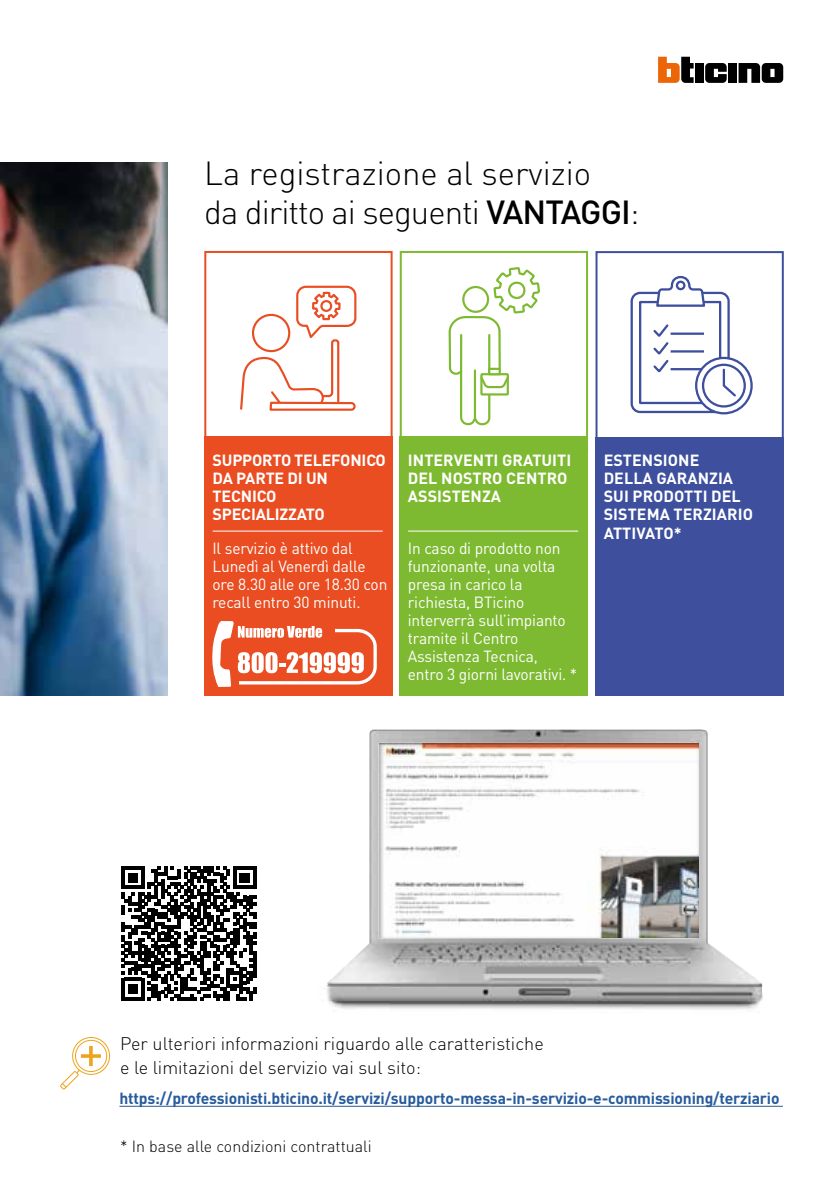
<style>
.page{position:relative;width:840px;height:1191px;background:#fff}
.page>*{position:absolute;margin:0;border:0;box-sizing:border-box;transform-origin:0 0}
.t1{font:300 33px "DIN Pro";letter-spacing:-.03em;color:#000}
.t2{font:300 33px "DIN Pro";letter-spacing:-.005em;color:#000}
.t3{font:300 18px/24px "DIN Pro";color:#000}
.t4{font:16px/18px "DIN Pro";letter-spacing:-.01em;color:#fff}
.t5{font:700 16px/18px "DIN Pro";letter-spacing:.005em;color:#fff}
.t6{font:700 16px "DIN Pro";letter-spacing:-.01em;color:#275b9b}
.t7{font:300 16px "DIN Pro";color:#000}
.s1{font-weight:500}
</style>
<div class="page">
<div style="left:204px;top:251px;width:188px;height:201px;border:2px solid #e94d21"></div>
<svg style="left:240px;top:285px;width:117px;height:126px"></svg>
<img style="left:0;top:163px;width:167px;height:533px">
<svg style="left:705px;top:63px;width:21px;height:20px"></svg>
<div style="left:727px;top:63px;width:9px;height:20px;background:#000"></div>
<div style="left:694px;top:63px;width:9px;height:20px;background:#000"></div>
<svg style="left:658px;top:57px;width:35px;height:26px"></svg>
<svg style="left:738px;top:63px;width:44px;height:20px"></svg>
<hr style="left:119px;top:1105px;width:663px;height:1px;background:#275b9b">
<img style="left:326px;top:729px;width:408px;height:281px">
<div style="left:378px;top:743px;width:320px;height:196px;background:#000;opacity:.32"></div>
<div style="left:399px;top:437px;width:188px;height:259px;background:#7dba31"></div>
<div style="left:399px;top:251px;width:188px;height:201px;border:2px solid #7dba31"></div>
<hr style="left:408px;top:531px;width:170px;height:1px;background:#fff">
<div style="left:204px;top:437px;width:188px;height:259px;background:#e94d21"></div>
<hr style="left:212px;top:531px;width:170px;height:1px;background:#fff">
<div style="left:595px;top:437px;width:188px;height:259px;background:#3d4f9d"></div>
<div style="left:595px;top:251px;width:188px;height:201px;border:2px solid #3d4f9d"></div>
<div style="left:638px;top:301px;width:82px;height:103px;border:2px solid #3d4f9d"></div>
<div style="left:630px;top:292px;width:99px;height:121px;border:2px solid #3d4f9d;border-radius:8px"></div>
<svg style="left:654px;top:275px;width:52px;height:32px"></svg>
<svg style="left:676px;top:282px;width:8px;height:7px"></svg>
<div style="left:675px;top:281px;width:10px;height:9px;border:2px solid #3d4f9d;border-radius:50%"></div>
<hr style="left:670px;top:332px;width:33px;height:3px;background:#3d4f9d">
<hr style="left:670px;top:350px;width:33px;height:2px;background:#3d4f9d">
<hr style="left:670px;top:368px;width:33px;height:2px;background:#3d4f9d">
<svg style="left:653px;top:324px;width:16px;height:49px"></svg>
<svg style="left:695px;top:358px;width:56px;height:55px"></svg>
<div style="left:694px;top:357px;width:58px;height:57px;border:2px solid #3d4f9d;border-radius:50%"></div>
<div style="left:702px;top:365px;width:42px;height:41px;background:#fff;border-radius:50%"></div>
<div style="left:701px;top:364px;width:44px;height:43px;border:2px solid #3d4f9d;border-radius:50%"></div>
<svg style="left:722px;top:367px;width:15px;height:30px"></svg>
<svg style="left:447px;top:251px;width:94px;height:175px"></svg>
<svg style="left:60px;top:1037px;width:50px;height:53px"></svg>
<svg style="left:121px;top:866px;width:135px;height:134px"></svg>
<svg style="left:212px;top:621px;width:165px;height:66px"></svg>
<h1 class="t2" style="left:204px;top:151px;width:388px">La registrazione al servizio</h1>
<h1 class="t1" style="left:204px;top:189px;width:436px">da diritto ai seguenti <span class="s1">VANTAGGI</span>:</h1>
<p class="t5" style="left:212px;top:450px;width:175px">SUPPORTO TELEFONICO<br>DA PARTE DI UN<br>TECNICO<br>SPECIALIZZATO</p>
<p class="t4" style="left:212px;top:538px;width:176px">Il servizio è attivo dal<br>Lunedì al Venerdì dalle ore 8.30 alle ore 18.30 con recall entro 30 minuti.</p>
<p class="t5" style="left:407px;top:450px;width:165px">INTERVENTI GRATUITI<br>DEL NOSTRO CENTRO<br>ASSISTENZA</p>
<p class="t4" style="left:407px;top:538px;width:171px">In caso di prodotto non funzionante, una volta presa in carico la richiesta, BTicino interverrà sull’impianto tramite il Centro<br>Assistenza Tecnica, entro 3 giorni lavorativi. *</p>
<p class="t5" style="left:603px;top:450px;width:151px">ESTENSIONE<br>DELLA GARANZIA<br>SUI PRODOTTI DEL<br>SISTEMA TERZIARIO<br>ATTIVATO*</p>
<p class="t3" style="left:120px;top:1030px;width:425px">Per ulteriori informazioni riguardo alle caratteristiche e le limitazioni del servizio vai sul sito:</p>
<p class="t6" style="left:119px;top:1087px;width:661px">https://professionisti.bticino.it/servizi/supporto-messa-in-servizio-e-commissioning/terziario</p>
<p class="t7" style="left:120px;top:1135px;width:253px">* In base alle condizioni contrattuali</p>
</div>
